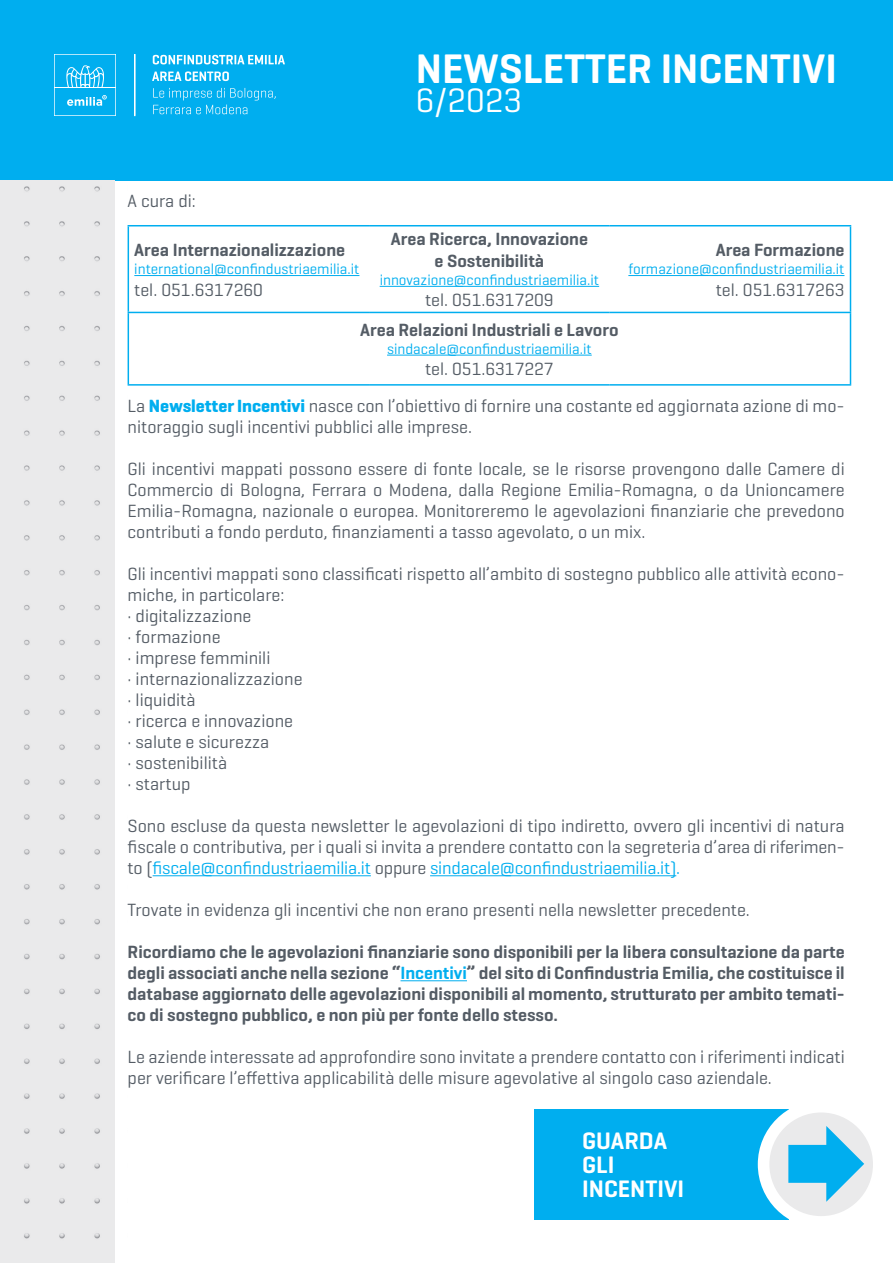
<style>
.page{position:relative;width:893px;height:1263px;background:#fff}
.page>*{position:absolute;margin:0;border:0;box-sizing:border-box;transform-origin:0 0}
.t1{font:600 42px "Geogrotesque";color:#fff}
.t2{font:34.5px "Geogrotesque";color:#fff}
.t3{font:600 24.3px "Geogrotesque";color:#fff}
.t4{font:18px/21px "Geogrotesque";color:#545c65}
.t5{font:600 18px/21px "Geogrotesque";color:#545c65;text-align:justify}
.t6{font:15px "Geogrotesque";color:#00aeef}
.s1{font-weight:700;color:#00aeef}
.s2{color:#00aeef}
</style>
<div class="page">
<div style="left:0;top:0;width:893px;height:181px;background:#00aeef"></div>
<hr style="left:135px;top:54px;width:1px;height:62px;background:#fff">
<div style="left:134px;top:54px;width:1px;height:62px;border:1px solid #fff"></div>
<svg style="left:153px;top:55px;width:132px;height:9px"></svg>
<svg style="left:152px;top:71px;width:77px;height:10px"></svg>
<svg style="left:153px;top:88px;width:123px;height:26px"></svg>
<svg style="left:54px;top:54px;width:62px;height:62px"></svg>
<img style="left:0;top:181px;width:128px;height:1082px">
<hr style="left:153px;top:875px;width:218px;height:1px;background:#00aeef">
<hr style="left:430px;top:875px;width:246px;height:1px;background:#00aeef">
<hr style="left:400px;top:980px;width:67px;height:1px;background:#00aeef">
<div style="left:534px;top:1109px;width:254px;height:110px;background:#00aeef"></div>
<div style="left:758px;top:1100px;width:128px;height:128px;background:#fff;border-radius:50%"></div>
<div style="left:769px;top:1112px;width:104px;height:104px;background:#eaeaeb;border-radius:50%"></div>
<hr style="left:128px;top:225px;width:241px;height:1px;background:#00aeef">
<hr style="left:128px;top:226px;width:1px;height:86px;background:#00aeef">
<hr style="left:369px;top:225px;width:241px;height:1px;background:#00aeef">
<hr style="left:610px;top:225px;width:241px;height:1px;background:#00aeef">
<hr style="left:850px;top:226px;width:1px;height:86px;background:#00aeef">
<hr style="left:128px;top:312px;width:241px;height:1px;background:#00aeef">
<hr style="left:128px;top:313px;width:1px;height:71px;background:#00aeef">
<hr style="left:369px;top:312px;width:241px;height:1px;background:#00aeef">
<hr style="left:610px;top:312px;width:241px;height:1px;background:#00aeef">
<hr style="left:850px;top:313px;width:1px;height:71px;background:#00aeef">
<hr style="left:128px;top:384px;width:241px;height:2px;background:#00aeef">
<hr style="left:369px;top:384px;width:241px;height:2px;background:#00aeef">
<hr style="left:610px;top:384px;width:241px;height:2px;background:#00aeef">
<hr style="left:134px;top:275px;width:225px;height:1px;background:#00aeef">
<hr style="left:380px;top:286px;width:219px;height:1px;background:#00aeef">
<hr style="left:628px;top:275px;width:216px;height:1px;background:#00aeef">
<hr style="left:387px;top:355px;width:205px;height:1px;background:#00aeef">
<p class="t1" style="left:416px;top:43px;width:423px">NEWSLETTER INCENTIVI</p>
<p class="t2" style="left:416px;top:79px;width:108px">6/2023</p>
<p class="t4" style="left:128px;top:190px;width:70px">A cura di:</p>
<p class="t5" style="left:134px;top:239px;width:212px">Area Internazionalizzazione</p>
<p class="t6" style="left:134px;top:260px;width:227px">international@confindustriaemilia.it</p>
<p class="t4" style="left:134px;top:278px;width:130px">tel. 051.6317260</p>
<p class="t5" style="left:391px;top:228px;width:199px">Area Ricerca, Innovazione</p>
<p class="t5" style="left:435px;top:250px;width:111px">e Sostenibilità</p>
<p class="t6" style="left:380px;top:270px;width:221px">innovazione@confindustriaemilia.it</p>
<p class="t4" style="left:425px;top:289px;width:130px">tel. 051.6317209</p>
<p class="t5" style="left:716px;top:239px;width:130px">Area Formazione</p>
<p class="t6" style="left:628px;top:260px;width:218px">formazione@confindustriaemilia.it</p>
<p class="t4" style="left:716px;top:278px;width:130px">tel. 051.6317263</p>
<p class="t5" style="left:360px;top:319px;width:260px">Area Relazioni Industriali e Lavoro</p>
<p class="t6" style="left:387px;top:339px;width:206px">sindacale@confindustriaemilia.it</p>
<p class="t4" style="left:425px;top:358px;width:130px">tel. 051.6317227</p>
<p class="t4" style="left:128px;top:395px;width:719px">La <span class="s1">Newsletter Incentivi</span> nasce con l’obiettivo di fornire una costante ed aggiornata azione di mo&shy;nitoraggio sugli incentivi pubblici alle imprese.</p>
<p class="t4" style="left:128px;top:458px;width:719px;text-align:justify">Gli incentivi mappati possono essere di fonte locale, se le risorse provengono dalle Camere di Commercio di Bologna, Ferrara o Modena, dalla Regione Emilia-Romagna, o da Unioncamere Emilia-Romagna, nazionale o europea. Monitoreremo le agevolazioni finanziarie che prevedono contributi a fondo perduto, finanziamenti a tasso agevolato, o un mix.</p>
<p class="t4" style="left:128px;top:563px;width:719px">Gli incentivi mappati sono classificati rispetto all’ambito di sostegno pubblico alle attività econo&shy;miche, in particolare:</p>
<p class="t4" style="left:128px;top:605px;width:125px">· digitalizzazione</p>
<p class="t4" style="left:128px;top:626px;width:94px">· formazione</p>
<p class="t4" style="left:128px;top:647px;width:144px">· imprese femminili</p>
<p class="t4" style="left:128px;top:668px;width:176px">· internazionalizzazione</p>
<p class="t4" style="left:128px;top:689px;width:70px">· liquidità</p>
<p class="t4" style="left:128px;top:710px;width:167px">· ricerca e innovazione</p>
<p class="t4" style="left:128px;top:731px;width:143px">· salute e sicurezza</p>
<p class="t4" style="left:128px;top:752px;width:101px">· sostenibilità</p>
<p class="t4" style="left:128px;top:773px;width:65px">· startup</p>
<p class="t4" style="left:128px;top:815px;width:719px;text-align:justify">Sono escluse da questa newsletter le agevolazioni di tipo indiretto, ovvero gli incentivi di natura fiscale o contributiva, per i quali si invita a prendere contatto con la segreteria d’area di riferimen&shy;to (<span class="s2">fiscale@confindustriaemilia.it</span> oppure <span class="s2">sindacale@confindustriaemilia.it).</span></p>
<p class="t4" style="left:128px;top:899px;width:624px">Trovate in evidenza gli incentivi che non erano presenti nella newsletter precedente.</p>
<p class="t5" style="left:128px;top:941px;width:719px">Ricordiamo che le agevolazioni finanziarie sono disponibili per la libera consultazione da parte degli associati anche nella sezione “<span class="s2">Incentivi</span>” del sito di Confindustria Emilia, che costituisce il database aggiornato delle agevolazioni disponibili al momento, strutturato per ambito temati&shy;co di sostegno pubblico, e non più per fonte dello stesso.</p>
<p class="t4" style="left:128px;top:1046px;width:719px">Le aziende interessate ad approfondire sono invitate a prendere contatto con i riferimenti indicati per verificare l’effettiva applicabilità delle misure agevolative al singolo caso aziendale.</p>
<p class="t3" style="left:582px;top:1125px;width:86px">GUARDA</p>
<p class="t3" style="left:582px;top:1149px;width:34px">GLI</p>
<p class="t3" style="left:582px;top:1174px;width:103px">INCENTIVI</p>
</div>
